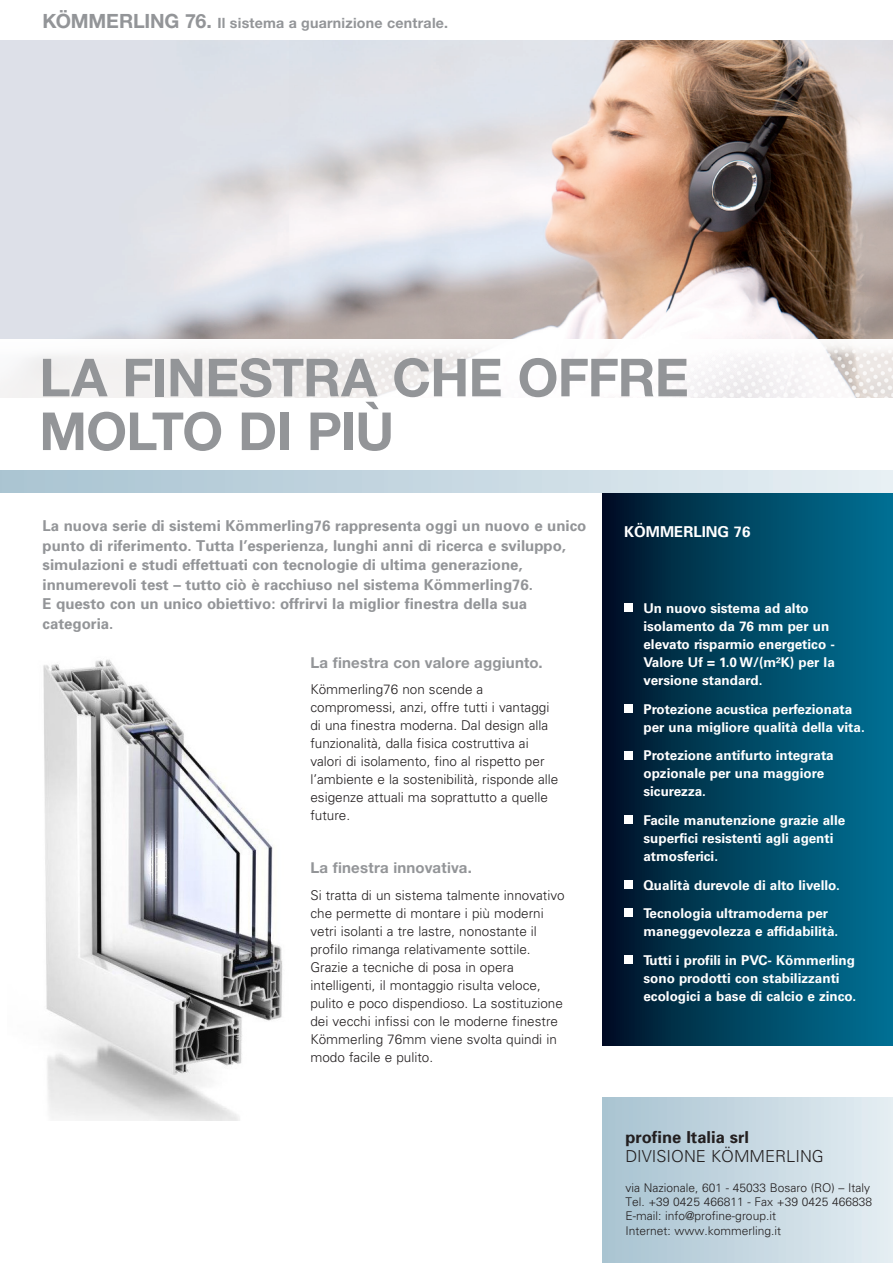
<style>
.page{position:relative;width:893px;height:1263px;background:#fff}
.page>*{position:absolute;margin:0;border:0;box-sizing:border-box;transform-origin:0 0}
._04_Headline_2_small{font:700 52.5px/53.7px "Helvetica Neue";letter-spacing:-.015em;color:#939598}
._16_Company_Subline{font:300 16.5px "Univers";color:#231f20}
._15_Company{font:700 16.5px "Univers";color:#231f20}
._8_Introduction{font:700 15px/19.5px "Univers";color:#939598}
._04_Headline_2_small-2{font:700 15px "Helvetica Neue";letter-spacing:.015em;color:#939598}
._11_Box_Product_Name{font:700 15px "Univers";color:#fff}
._04_Headline_2_small-3{font:700 14.25px "Helvetica Neue";letter-spacing:.015em;color:#939598}
._10_Copytext{font:300 13.5px/18px "Univers";color:#231f20}
._13_Box_Listing{font:700 13.5px/18px "Univers";color:#fff}
._17_Company_Address{font:300 12px "Univers";color:#231f20}
.s1{font-size:19.65px}
</style>
<div class="page">
<img style="left:43px;top:659px;width:240px;height:462px">
<img style="left:0;top:41px;width:893px;height:298px">
<img style="left:0;top:344px;width:893px;height:127px">
<div style="left:602px;top:479px;width:291px;height:566px;background:linear-gradient(to right,#001429,#007598)"></div>
<div style="left:624px;top:603px;width:9px;height:9px;background:#fff"></div>
<div style="left:624px;top:704px;width:9px;height:9px;background:#fff"></div>
<div style="left:624px;top:751px;width:9px;height:8px;background:#fff"></div>
<div style="left:624px;top:815px;width:9px;height:9px;background:#fff"></div>
<div style="left:624px;top:880px;width:9px;height:9px;background:#fff"></div>
<div style="left:624px;top:908px;width:9px;height:9px;background:#fff"></div>
<div style="left:624px;top:955px;width:9px;height:9px;background:#fff"></div>
<div style="left:602px;top:1097px;width:291px;height:166px;background:linear-gradient(to right,#a8c2d1,#e4edf3)"></div>
<div style="left:0;top:471px;width:893px;height:21px;background:linear-gradient(to right,#a8c3d1,#e6eff4)"></div>
<p class="_04_Headline_2_small-3" style="left:43px;top:14px;width:407px"><span class="s1">KÖMMERLING 76.</span> Il sistema a guarnizione centrale.</p>
<p class="_04_Headline_2_small" style="left:39px;top:350px;width:651px">LA FINESTRA CHE OFFRE<br>MOLTO DI PIÙ</p>
<p class="_8_Introduction" style="left:43px;top:515px;width:545px">La nuova serie di sistemi Kömmerling76 rappresenta oggi un nuovo e unico punto di riferimento. Tutta l’esperienza, lunghi anni di ricerca e sviluppo, simulazioni e studi effettuati con tecnologie di ultima generazione, innumerevoli test – tutto ciò è racchiuso nel sistema Kömmerling76.<br>E questo con un unico obiettivo: offrirvi la miglior finestra della sua categoria.</p>
<p class="_04_Headline_2_small-2" style="left:310px;top:653px;width:234px">La finestra con valore aggiunto.</p>
<p class="_10_Copytext" style="left:310px;top:680px;width:249px">Kömmerling76 non scende a compromessi, anzi, offre tutti i vantaggi di una finestra moderna. Dal design alla funzionalità, dalla fisica costruttiva ai valori di isolamento, fino al rispetto per l’ambiente e la sostenibilità, risponde alle esigenze attuali ma soprattutto a quelle future.</p>
<p class="_04_Headline_2_small-2" style="left:310px;top:858px;width:163px">La finestra innovativa.</p>
<p class="_10_Copytext" style="left:310px;top:885px;width:256px">Si tratta di un sistema talmente innovativo che permette di montare i più moderni vetri isolanti a tre lastre, nonostante il profilo rimanga relativamente sottile.<br>Grazie a tecniche di posa in opera intelligenti, il montaggio risulta veloce, pulito e poco dispendioso. La sostituzione dei vecchi infissi con le moderne finestre Kömmerling 76mm viene svolta quindi in modo facile e pulito.</p>
<p class="_11_Box_Product_Name" style="left:624px;top:522px;width:128px">KÖMMERLING 76</p>
<p class="_13_Box_Listing" style="left:643px;top:599px;width:193px">Un nuovo sistema ad alto isolamento da 76 mm per un elevato risparmio energetico -<br>Valore Uf = 1.0 W/(m²K) per la versione standard.</p>
<p class="_13_Box_Listing" style="left:643px;top:700px;width:223px">Protezione acustica perfezionata per una migliore qualità della vita.</p>
<p class="_13_Box_Listing" style="left:643px;top:747px;width:192px">Protezione antifurto integrata opzionale per una maggiore sicurezza.</p>
<p class="_13_Box_Listing" style="left:643px;top:811px;width:203px">Facile manutenzione grazie alle superfici resistenti agli agenti atmosferici.</p>
<p class="_13_Box_Listing" style="left:643px;top:876px;width:198px">Qualità durevole di alto livello.</p>
<p class="_13_Box_Listing" style="left:643px;top:905px;width:196px">Tecnologia ultramoderna per maneggevolezza e affidabilità.</p>
<p class="_13_Box_Listing" style="left:643px;top:951px;width:214px">Tutti i profili in PVC- Kömmerling sono prodotti con stabilizzanti ecologici a base di calcio e zinco.</p>
<p class="_15_Company" style="left:625px;top:1126px;width:125px">profine Italia srl</p>
<p class="_16_Company_Subline" style="left:625px;top:1146px;width:200px">DIVISIONE KÖMMERLING</p>
<p class="_17_Company_Address" style="left:625px;top:1180px;width:246px">via Nazionale, 601 - 45033 Bosaro (RO) – Italy</p>
<p class="_17_Company_Address" style="left:625px;top:1194px;width:248px">Tel. +39 0425 466811 - Fax +39 0425 466838</p>
<p class="_17_Company_Address" style="left:625px;top:1209px;width:152px">E-mail: info@profine-group.it</p>
<p class="_17_Company_Address" style="left:625px;top:1223px;width:157px">Internet: www.kommerling.it</p>
</div>
